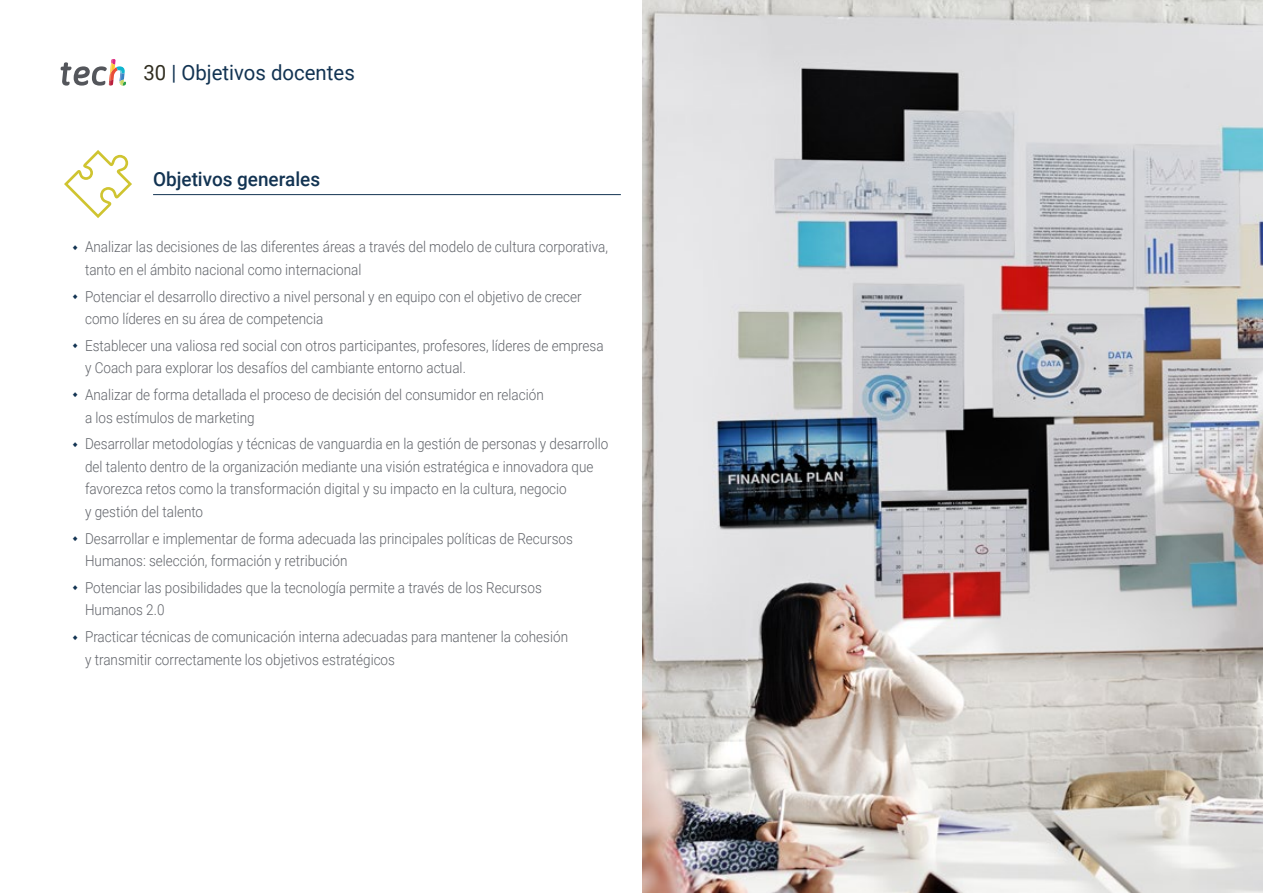
<style>
.page{position:relative;width:1263px;height:893px;background:#fff}
.page>*{position:absolute;margin:0;border:0;box-sizing:border-box;transform-origin:0 0}
.t1{font:21px "Roboto";color:#123352}
.t2{font:500 19.5px "Roboto";color:#123352}
.t3{font:300 15px/22.5px "Roboto";color:#61646a;scale:.9 1}
.s1{color:#312e20}
</style>
<div class="page">
<hr style="left:153px;top:194px;width:468px;height:1px;background:#123352">
<svg style="left:64px;top:150px;width:68px;height:68px"></svg>
<svg style="left:61px;top:59px;width:65px;height:27px"></svg>
<img style="left:642px;top:0;width:621px;height:893px">
<h1 class="t1" style="left:144px;top:57px;width:213px"><span class="s1">30</span> | Objetivos docentes</h1>
<h2 class="t2" style="left:153px;top:166px;width:169px">Objetivos generales</h2>
<p class="t3" style="left:85px;top:235px;width:583px">Analizar las decisiones de las diferentes áreas a través del modelo de cultura corporativa, tanto en el ámbito nacional como internacional</p>
<p class="t3" style="left:85px;top:285px;width:553px">Potenciar el desarrollo directivo a nivel personal y en equipo con el objetivo de crecer como líderes en su área de competencia</p>
<p class="t3" style="left:85px;top:334px;width:578px">Establecer una valiosa red social con otros participantes, profesores, líderes de empresa y Coach para explorar los desafíos del cambiante entorno actual.</p>
<p class="t3" style="left:85px;top:383px;width:511px">Analizar de forma detallada el proceso de decisión del consumidor en relación a los estímulos de marketing</p>
<p class="t3" style="left:85px;top:432px;width:583px">Desarrollar metodologías y técnicas de vanguardia en la gestión de personas y desarrollo del talento dentro de la organización mediante una visión estratégica e innovadora que favorezca retos como la transformación digital y su impacto en la cultura, negocio<br>y gestión del talento</p>
<p class="t3" style="left:85px;top:527px;width:544px">Desarrollar e implementar de forma adecuada las principales políticas de Recursos<br>Humanos: selección, formación y retribución</p>
<p class="t3" style="left:85px;top:576px;width:509px">Potenciar las posibilidades que la tecnología permite a través de los Recursos<br>Humanos 2.0</p>
<p class="t3" style="left:85px;top:625px;width:538px">Practicar técnicas de comunicación interna adecuadas para mantener la cohesión y transmitir correctamente los objetivos estratégicos</p>
</div>
